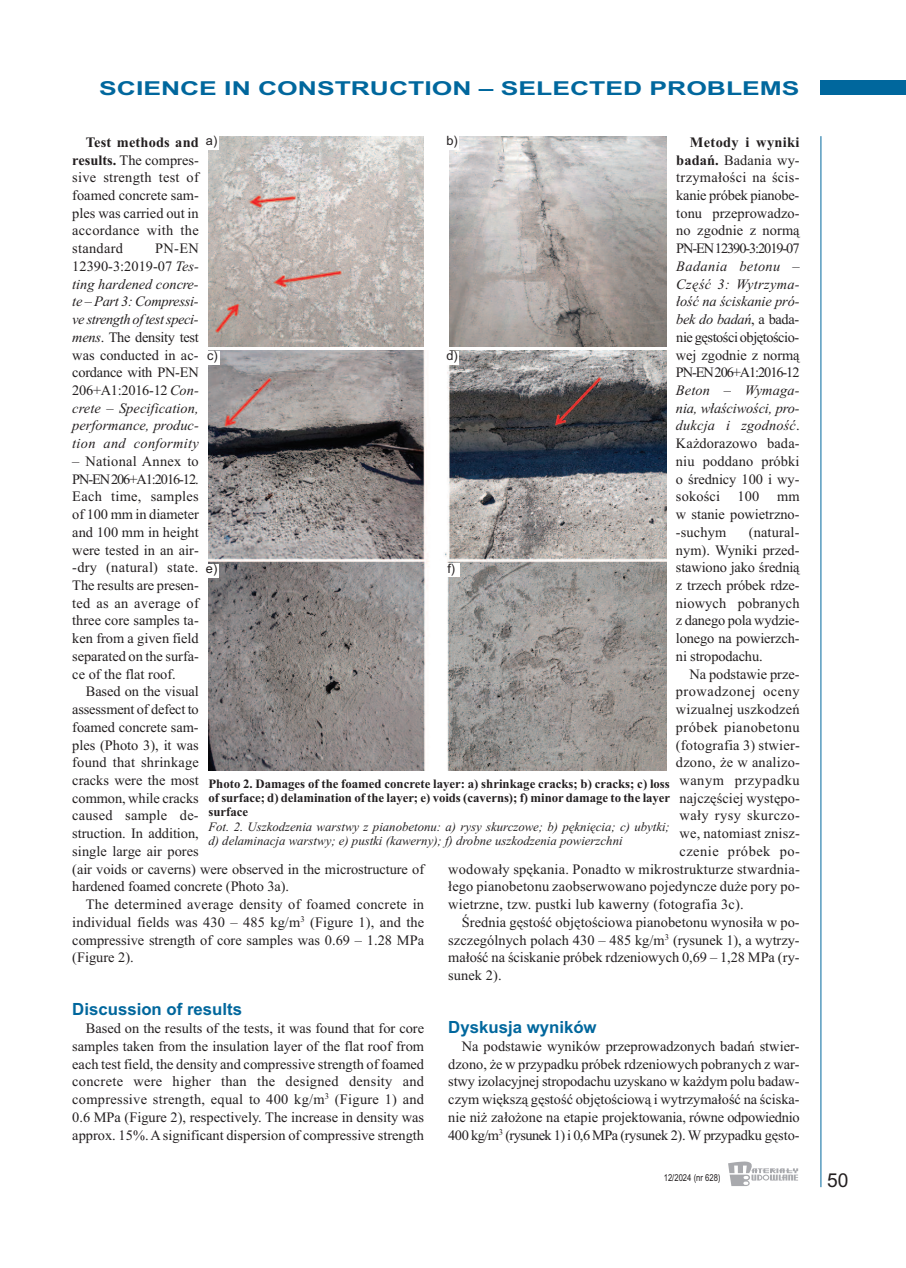
<style>
.page{position:relative;width:906px;height:1268px;background:#fff}
.page>*{position:absolute;margin:0;border:0;box-sizing:border-box;transform-origin:0 0}
.t1{font:700 19.2px "Arial";color:#00679d;scale:1.38 1}
.t2{font:19.2px "Arial";color:#231f20}
.t3{font:700 16.8px "Arial";color:#00679d}
.t4{font:14.4px/17.7px "Times New Roman";color:#231f20;text-align:justify}
.t5{font:italic 14.4px/17.7px "Times New Roman";letter-spacing:.005em;color:#231f20;text-align:justify}
.t6{font:14.4px "Times New Roman";letter-spacing:.035em;color:#231f20}
.t7{font:14.4px "Times New Roman";letter-spacing:.03em;color:#231f20}
.t8{font:700 12.75px/14.4px "Times New Roman";letter-spacing:-.005em;color:#231f20;text-align:justify}
.t9{font:italic 12.75px/14.4px "Times New Roman";color:#231f20}
.t10{font:12.75px "Arial";color:#231f20}
.t11{font:9.6px "Arial";color:#231f20;scale:.8 1}
.s1{font-weight:700}
.s2{font-style:italic}
.s3{font-style:normal}
</style>
<div class="page">
<div style="left:821px;top:81px;width:85px;height:14px;background:#00679d"></div>
<hr style="left:820px;top:136px;width:1px;height:1050px;background:#00679d">
<svg style="left:728px;top:1161px;width:70px;height:24px"></svg>
<img style="left:208px;top:351px;width:458px;height:419px">
<div style="left:446px;top:351px;width:12px;height:13px;background:#fff"></div>
<div style="left:206px;top:563px;width:12px;height:14px;background:#fff"></div>
<div style="left:447px;top:563px;width:12px;height:13px;background:#fff"></div>
<img style="left:208px;top:136px;width:215px;height:210px">
<div style="left:207px;top:351px;width:12px;height:13px;background:#fff"></div>
<div style="left:206px;top:136px;width:12px;height:13px;background:#fff"></div>
<img style="left:449px;top:136px;width:217px;height:210px">
<div style="left:446px;top:136px;width:12px;height:13px;background:#fff"></div>
<h1 class="t1" style="left:99px;top:77px;width:509px">SCIENCE IN CONSTRUCTION – SELECTED PROBLEMS</h1>
<p class="t10" style="left:206px;top:134px;width:13px">a)</p>
<p class="t10" style="left:446px;top:134px;width:13px">b)</p>
<p class="t4" style="left:676px;top:133px;width:125px;text-indent:13px"><span class="s1">Metody i wyniki badań.</span> Badania wy&shy;trzymałości na ścis&shy;kanie próbek pianobe&shy;tonu przeprowadzo&shy;no zgodnie z normą PN-EN12390-3:2019-07</p>
<p class="t4" style="left:676px;top:257px;width:125px"><span class="s2">Badania betonu – Część 3: Wytrzyma&shy;łość na ściskanie pró&shy;bek do badań</span>, a bada&shy;nie gęstości objętościo&shy;wej zgodnie z normą PN-EN206+A1:2016-12</p>
<p class="t4" style="left:676px;top:381px;width:125px"><span class="s2">Beton – Wymaga&shy;nia, właściwości, pro&shy;dukcja i zgodność</span>.<br>Każdorazowo bada&shy;niu poddano próbki o średnicy 100 i wy&shy;sokości 100 mm w stanie powietrzno--suchym</p>
<p class="t4" style="left:72px;top:133px;width:128px;text-indent:13px"><span class="s1">Test methods and results.</span> The compres&shy;sive strength test of foamed concrete sam&shy;ples was carried out in accordance with the standard</p>
<p class="t5" style="left:72px;top:239px;width:128px;text-indent:83px"><span class="s3">PN-EN 12390-3:2019-07</span> Tes&shy;ting hardened concre&shy;te – Part 3: Compressi&shy;ve strength of test speci&shy;mens<span class="s3">. The density test was conducted in ac&shy;cordance with PN-EN 206+A1:2016-12</span> Con&shy;crete – Specification, performance, produc&shy;tion and conformity</p>
<p class="t4" style="left:72px;top:452px;width:128px">– National Annex to PN-EN206+A1:2016-12.<br>Each time, samples of 100 mm in diameter and 100 mm in height were tested in an air--dry (natural) state.<br>The results are presen&shy;ted as an average of three core samples ta&shy;ken from a given field separated on the surfa&shy;ce of the flat roof.</p>
<p class="t4" style="left:72px;top:682px;width:353px;text-align:left;text-indent:13px">Based on the visual<br>assessment of defect to<br>foamed concrete sam-<br>ples (Photo 3), it was<br>found that shrinkage<br>cracks were the most<br>common, while cracks<br>caused sample de-<br>struction. In addition,<br>single large air pores<br>(air voids or caverns) were observed in the microstructure of hardened foamed concrete (Photo 3a).</p>
<p class="t4" style="left:72px;top:895px;width:353px;text-indent:14px">The determined average density of foamed concrete in individual fields was 430 – 485 kg/m<sup>3</sup> (Figure 1), and the compressive strength of core samples was 0.69 – 1.28 MPa (Figure 2).</p>
<p class="t3" style="left:72px;top:999px;width:171px">Discussion of results</p>
<p class="t4" style="left:72px;top:1019px;width:353px;text-indent:14px">Based on the results of the tests, it was found that for core samples taken from the insulation layer of the flat roof from each test field, the density and compressive strength of foamed concrete were higher than the designed density and compressive strength, equal to 400 kg/m<sup>3</sup> (Figure 1) and 0.6 MPa (Figure 2), respectively. The increase in density was approx. 15%.Asignificant dispersion of compressive strength</p>
<p class="t10" style="left:207px;top:348px;width:12px">c)</p>
<p class="t10" style="left:446px;top:348px;width:13px">d)</p>
<p class="t4" style="left:676px;top:523px;width:125px;text-indent:73px">(natural&shy;nym). Wyniki przed&shy;stawiono jako średnią z trzech próbek rdze&shy;niowych pobranych z danego pola wydzie&shy;lonego na powierzch&shy;ni stropodachu.</p>
<p class="t4" style="left:689px;top:664px;width:112px">Na podstawie prze-</p>
<p class="t6" style="left:676px;top:682px;width:125px">prowadzonej oceny</p>
<p class="t4" style="left:676px;top:700px;width:125px">wizualnej uszkodzeń</p>
<p class="t7" style="left:676px;top:718px;width:125px">próbek pianobetonu</p>
<p class="t4" style="left:676px;top:735px;width:125px">(fotografia 3) stwier-</p>
<p class="t4" style="left:676px;top:753px;width:125px">dzono, że w analizo-</p>
<p class="t6" style="left:679px;top:771px;width:122px">wanym przypadku</p>
<p class="t4" style="left:679px;top:788px;width:122px">najczęściej występo-</p>
<p class="t7" style="left:679px;top:806px;width:122px">wały rysy skurczo-</p>
<p class="t4" style="left:679px;top:824px;width:122px">we, natomiast znisz-</p>
<p class="t6" style="left:679px;top:842px;width:122px">czenie próbek po-</p>
<p class="t4" style="left:448px;top:859px;width:353px">wodowały spękania. Ponadto w mikrostrukturze stwardnia-</p>
<p class="t4" style="left:448px;top:877px;width:353px">łego pianobetonu zaobserwowano pojedyncze duże pory po-</p>
<p class="t4" style="left:448px;top:895px;width:297px">wietrzne, tzw. pustki lub kawerny (fotografia 3c).</p>
<p class="t4" style="left:462px;top:912px;width:339px">Średnia gęstość objętościowa pianobetonu wynosiła w po-</p>
<p class="t4" style="left:448px;top:930px;width:353px">szczególnych polach 430 – 485 kg/m<sup>3</sup> (rysunek 1), a wytrzy-</p>
<p class="t4" style="left:448px;top:948px;width:353px">małość na ściskanie próbek rdzeniowych 0,69 – 1,28 MPa (ry-</p>
<p class="t4" style="left:448px;top:965px;width:55px">sunek 2).</p>
<p class="t3" style="left:448px;top:1017px;width:150px">Dyskusja wyników</p>
<p class="t4" style="left:448px;top:1036px;width:353px;text-indent:14px">Na podstawie wyników przeprowadzonych badań stwier&shy;dzono, że w przypadku próbek rdzeniowych pobranych z war&shy;stwy izolacyjnej stropodachu uzyskano w każdym polu badaw&shy;czym większą gęstość objętościową i wytrzymałość na ściska&shy;nie niż założone na etapie projektowania, równe odpowiednio 400 kg/m<sup>3</sup> (rysunek 1) i 0,6 MPa (rysunek 2). W przypadku gęsto-</p>
<p class="t10" style="left:206px;top:561px;width:13px">e)</p>
<p class="t10" style="left:447px;top:560px;width:9px">f)</p>
<p class="t8" style="left:208px;top:775px;width:463px">Photo 2. Damages of the foamed concrete layer: a) shrinkage cracks; b) cracks; c) loss of surface; d) delamination of the layer; e) voids (caverns); f) minor damage to the layer surface</p>
<p class="t9" style="left:208px;top:819px;width:463px">Fot. 2. Uszkodzenia warstwy z pianobetonu: a) rysy skurczowe; b) pęknięcia; c) ubytki; d) delaminacja warstwy; e) pustki (kawerny); f) drobne uszkodzenia powierzchni</p>
<p class="t11" style="left:664px;top:1171px;width:72px">12/2024 (nr 628)</p>
<h1 class="t2" style="left:827px;top:1168px;width:23px">50</h1>
</div>
